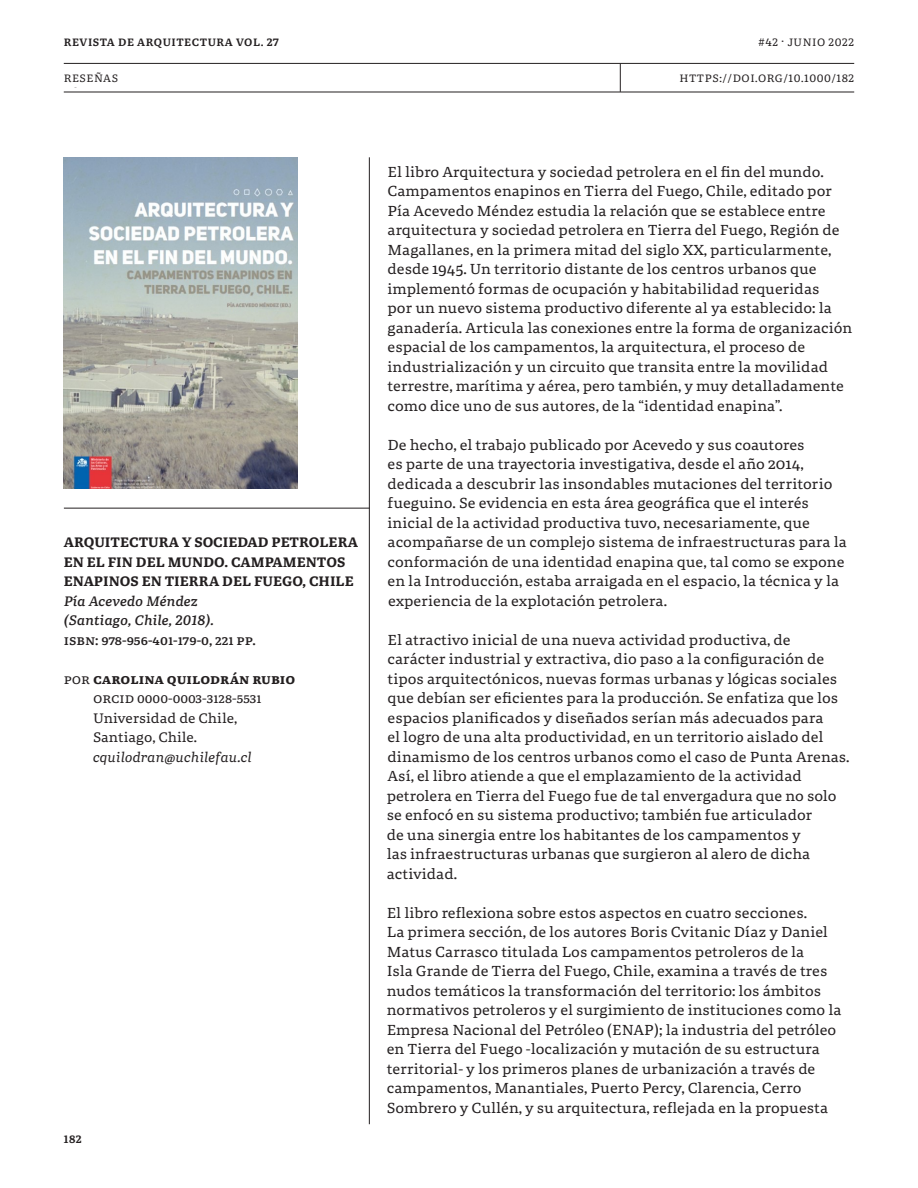
<style>
.page{position:relative;width:918px;height:1188px;background:#fff}
.page>*{position:absolute;margin:0;border:0;box-sizing:border-box;transform-origin:0 0}
.Cuerpo_de_Texto{font:14.25px/19.5px "Portada Text";color:#231f20}
.t1{font:700 13.5px/19.5px "Portada Text";color:#231f20}
.t2{font:13.5px "Portada Text";color:#231f20}
.t3{font:italic 13.5px "Portada Text Bk";letter-spacing:-.005em;color:#231f20}
.t4{font:13.5px "Portada Text Bk";color:#231f20}
.t5{font:italic 13.5px "Portada Text";letter-spacing:-.01em;color:#231f20}
.t6{font:10.5px "Portada Text";letter-spacing:.05em;color:#231f20}
.t7{font:10.5px "Portada Text Sb";letter-spacing:.05em;color:#231f20}
.s1{font-weight:400}
.s2{color:#fff}
.s3{font-style:normal;color:#fff}
</style>
<div class="page">
<hr style="left:64px;top:63px;width:790px;height:1px;background:#231f20">
<hr style="left:64px;top:92px;width:790px;height:1px;background:#231f20">
<svg style="left:620px;top:64px;width:1px;height:28px"></svg>
<hr style="left:64px;top:508px;width:306px;height:1px;background:#231f20">
<hr style="left:369px;top:157px;width:1px;height:967px;background:#231f20">
<img style="left:64px;top:157px;width:234px;height:332px">
<p class="t7" style="left:64px;top:35px;width:217px">REVISTA DE ARQUITECTURA VOL. 27</p>
<p class="t6" style="left:758px;top:35px;width:98px">#42 · JUNIO 2022</p>
<p class="t6" style="left:64px;top:71px;width:56px">RESEÑAS</p>
<p class="t6" style="left:680px;top:71px;width:176px">HTTPS://DOI.ORG/10.1000/182</p>
<p class="t1" style="left:64px;top:532px;width:296px">ARQUITECTURA Y SOCIEDAD PETROLERA<br>EN EL FIN DEL MUNDO. CAMPAMENTOS<br>ENAPINOS EN TIERRA DEL FUEGO, CHILE</p>
<p class="t3" style="left:64px;top:591px;width:136px">Pía Acevedo Méndez</p>
<p class="t3" style="left:64px;top:611px;width:152px">(Santiago, Chile, 2018).</p>
<p class="t4" style="left:64px;top:630px;width:193px">isbn: 978-956-401-179-0, 221 pp.</p>
<p class="t1" style="left:64px;top:669px;width:233px"><span class="s1">por</span> carolina quilodrán rubio</p>
<p class="t2" style="left:64px;top:689px;width:199px"><span class="s2">por</span> orcid 0000-0003-3128-5531</p>
<p class="t2" style="left:64px;top:709px;width:175px"><span class="s2">por</span> Universidad de Chile,</p>
<p class="t2" style="left:64px;top:728px;width:135px"><span class="s2">por</span> Santiago, Chile.</p>
<p class="t5" style="left:64px;top:748px;width:190px"><span class="s3">por</span> cquilodran@uchilefau.cl</p>
<p class="t7" style="left:64px;top:1131px;width:20px">182</p>
<p class="Cuerpo_de_Texto" style="left:388px;top:162px;width:466px">El libro Arquitectura y sociedad petrolera en el fin del mundo.<br>Campamentos enapinos en Tierra del Fuego, Chile, editado por Pía Acevedo Méndez estudia la relación que se establece entre arquitectura y sociedad petrolera en Tierra del Fuego, Región de Magallanes, en la primera mitad del siglo XX, particularmente, desde 1945. Un territorio distante de los centros urbanos que implementó formas de ocupación y habitabilidad requeridas<br>por un nuevo sistema productivo diferente al ya establecido: la ganadería. Articula las conexiones entre la forma de organización espacial de los campamentos, la arquitectura, el proceso de industrialización y un circuito que transita entre la movilidad terrestre, marítima y aérea, pero también, y muy detalladamente como dice uno de sus autores, de la “identidad enapina”.</p>
<p class="Cuerpo_de_Texto" style="left:388px;top:435px;width:461px">De hecho, el trabajo publicado por Acevedo y sus coautores<br>es parte de una trayectoria investigativa, desde el año 2014, dedicada a descubrir las insondables mutaciones del territorio fueguino. Se evidencia en esta área geográfica que el interés inicial de la actividad productiva tuvo, necesariamente, que acompañarse de un complejo sistema de infraestructuras para la conformación de una identidad enapina que, tal como se expone en la Introducción, estaba arraigada en el espacio, la técnica y la experiencia de la explotación petrolera.</p>
<p class="Cuerpo_de_Texto" style="left:387px;top:630px;width:464px">El atractivo inicial de una nueva actividad productiva, de carácter industrial y extractiva, dio paso a la configuración de tipos arquitectónicos, nuevas formas urbanas y lógicas sociales que debían ser eficientes para la producción. Se enfatiza que los espacios planificados y diseñados serían más adecuados para<br>el logro de una alta productividad, en un territorio aislado del dinamismo de los centros urbanos como el caso de Punta Arenas.<br>Así, el libro atiende a que el emplazamiento de la actividad petrolera en Tierra del Fuego fue de tal envergadura que no solo se enfocó en su sistema productivo; también fue articulador<br>de una sinergia entre los habitantes de los campamentos y<br>las infraestructuras urbanas que surgieron al alero de dicha actividad.</p>
<p class="Cuerpo_de_Texto" style="left:387px;top:903px;width:456px">El libro reflexiona sobre estos aspectos en cuatro secciones.<br>La primera sección, de los autores Boris Cvitanic Díaz y Daniel Matus Carrasco titulada Los campamentos petroleros de la<br>Isla Grande de Tierra del Fuego, Chile, examina a través de tres nudos temáticos la transformación del territorio: los ámbitos normativos petroleros y el surgimiento de instituciones como la Empresa Nacional del Petróleo (ENAP); la industria del petróleo en Tierra del Fuego -localización y mutación de su estructura territorial- y los primeros planes de urbanización a través de campamentos, Manantiales, Puerto Percy, Clarencia, Cerro Sombrero y Cullén, y su arquitectura, reflejada en la propuesta</p>
</div>
